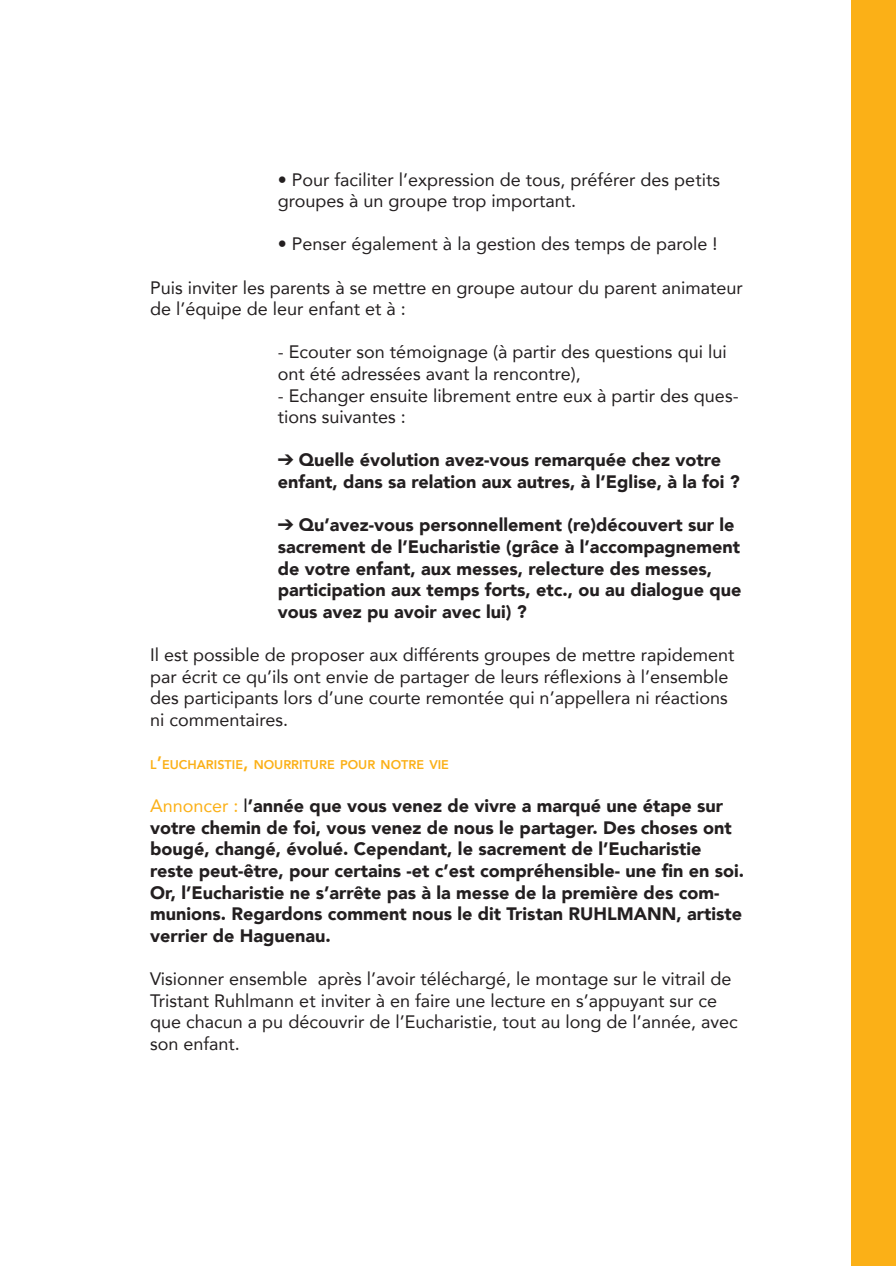
<style>
.page{position:relative;width:896px;height:1266px;background:#fff}
.page>*{position:absolute;margin:0;border:0;box-sizing:border-box;transform-origin:0 0}
.t1{font:18px/21.6px "Avenir";color:#231f20}
.t2{font:900 18px/21.6px "Avenir";color:#231f20}
.t3{font:800 12.6px "Avenir";color:#fbb017}
.s1{font-size:18px}
.s2{font-weight:400;color:#fbb017}
.s3{font-weight:500}
</style>
<div class="page">
<div style="left:851px;top:0;width:44px;height:1265px;background:#fbb017"></div>
<p class="t1" style="left:278px;top:168px;width:443px">• Pour faciliter l’expression de tous, préférer des petits groupes à un groupe trop important.</p>
<p class="t1" style="left:278px;top:233px;width:441px">• Penser également à la gestion des temps de parole !</p>
<p class="t1" style="left:150px;top:276px;width:594px">Puis inviter les parents à se mettre en groupe autour du parent animateur de l’équipe de leur enfant et à :</p>
<p class="t1" style="left:278px;top:341px;width:450px">- Ecouter son témoignage (à partir des questions qui lui ont été adressées avant la rencontre),</p>
<p class="t1" style="left:278px;top:384px;width:462px">- Echanger ensuite librement entre eux à partir des ques&shy;tions suivantes :</p>
<p class="t2" style="left:278px;top:449px;width:463px">➔ Quelle évolution avez-vous remarquée chez votre enfant, dans sa relation aux autres, à l’Eglise, à la foi ?</p>
<p class="t2" style="left:278px;top:513px;width:465px">➔ Qu’avez-vous personnellement (re)découvert sur le sacrement de l’Eucharistie (grâce à l’accompagnement de votre enfant, aux messes, relecture des messes, participation aux temps forts, etc., ou au dialogue que vous avez pu avoir avec lui) ?</p>
<p class="t1" style="left:150px;top:643px;width:586px">Il est possible de proposer aux différents groupes de mettre rapidement par écrit ce qu’ils ont envie de partager de leurs réflexions à l’ensemble des participants lors d’une courte remontée qui n’appellera ni réactions ni commentaires.</p>
<p class="t3" style="left:150px;top:753px;width:300px">L<span class="s1">’</span>EUCHARISTIE<span class="s1">,</span> NOURRITURE POUR NOTRE VIE</p>
<p class="t2" style="left:150px;top:794px;width:595px"><span class="s2">Annoncer :</span> <span class="s3">l</span>’année que vous venez de vivre a marqué une étape sur votre chemin de foi, vous venez de nous le partager. Des choses ont bougé, changé, évolué. Cependant, le sacrement de l’Eucharistie reste peut-être, pour certains -et c’est compréhensible- une fin en soi.<br>Or, l’Eucharistie ne s’arrête pas à la messe de la première des com&shy;munions. Regardons comment nous le dit Tristan RUHLMANN, artiste verrier de Haguenau.</p>
<p class="t1" style="left:150px;top:967px;width:589px">Visionner ensemble après l’avoir téléchargé, le montage sur le vitrail de Tristant Ruhlmann et inviter à en faire une lecture en s’appuyant sur ce que chacun a pu découvrir de l’Eucharistie, tout au long de l’année, avec son enfant.</p>
</div>
